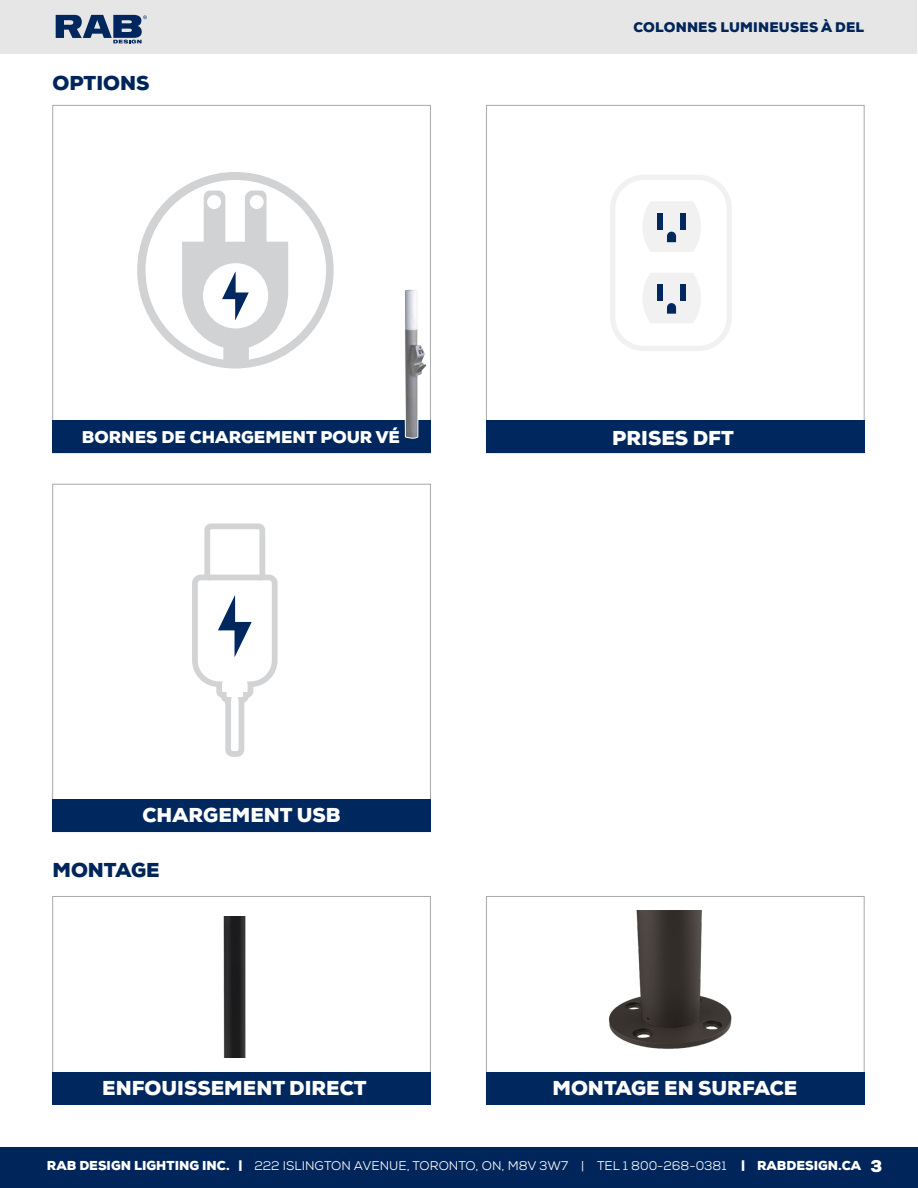
<style>
.page{position:relative;width:918px;height:1188px;background:#fff}
.page>*{position:absolute;margin:0;border:0;box-sizing:border-box;transform-origin:0 0}
.t1{font:900 19.5px "Nexa";color:#fff}
.t2{font:900 19.5px "Nexa";color:#00255a}
.t3{font:900 16.5px "Nexa";color:#fff}
.t4{font:900 13.5px "Nexa";letter-spacing:.015em;color:#00255a}
.t5{font:12.6px "Nexa";color:#fff}
.s1{font-weight:900}
</style>
<div class="page">
<div style="left:0;top:1147px;width:918px;height:41px;background:#00255a"></div>
<div style="left:1px;top:1px;width:916px;height:53px;background:#e6e6e7"></div>
<img style="left:609px;top:911px;width:123px;height:138px">
<div style="left:52px;top:1072px;width:379px;height:33px;background:#00285e"></div>
<div style="left:486px;top:1072px;width:379px;height:33px;background:#00285e"></div>
<img style="left:223px;top:917px;width:23px;height:140px">
<div style="left:52px;top:421px;width:379px;height:32px;background:#00285e"></div>
<div style="left:52px;top:799px;width:379px;height:33px;background:#00285e"></div>
<div style="left:486px;top:421px;width:379px;height:32px;background:#00285e"></div>
<svg style="left:643px;top:201px;width:58px;height:51px"></svg>
<div style="left:657px;top:213px;width:6px;height:16px;background:#00285e"></div>
<div style="left:680px;top:213px;width:6px;height:16px;background:#00285e"></div>
<svg style="left:643px;top:273px;width:58px;height:50px"></svg>
<div style="left:657px;top:285px;width:6px;height:16px;background:#00285e"></div>
<div style="left:680px;top:285px;width:6px;height:16px;background:#00285e"></div>
<div style="left:610px;top:175px;width:122px;height:176px;border:5px solid #f1f1f2;border-radius:31px"></div>
<svg style="left:192px;top:523px;width:86px;height:234px"></svg>
<div style="left:207px;top:575px;width:55px;height:5px;background:#d1d3d4"></div>
<svg style="left:137px;top:172px;width:197px;height:196px"></svg>
<svg style="left:404px;top:289px;width:23px;height:196px"></svg>
<svg style="left:56px;top:15px;width:91px;height:29px"></svg>
<h1 class="t2" style="left:52px;top:71px;width:99px">OPTIONS</h1>
<h2 class="t3" style="left:82px;top:426px;width:320px">BORNES DE CHARGEMENT POUR VÉ</h2>
<h1 class="t1" style="left:142px;top:802px;width:200px">CHARGEMENT USB</h1>
<h1 class="t2" style="left:52px;top:857px;width:109px">MONTAGE</h1>
<p class="t4" style="left:633px;top:18px;width:232px">COLONNES LUMINEUSES À DEL</p>
<h1 class="t1" style="left:612px;top:425px;width:123px">PRISES DFT</h1>
<h1 class="t1" style="left:102px;top:1075px;width:266px">ENFOUISSEMENT DIRECT</h1>
<h1 class="t1" style="left:553px;top:1075px;width:246px">MONTAGE EN SURFACE</h1>
<p class="t5" style="left:47px;top:1158px;width:816px"><span class="s1">RAB DESIGN LIGHTING INC. |</span> 222 ISLINGTON AVENUE, TORONTO, ON, M8V 3W7 | TEL 1 800-268-0381 <span class="s1">| RABDESIGN.CA</span></p>
<h2 class="t3" style="left:871px;top:1155px;width:13px">3</h2>
</div>
